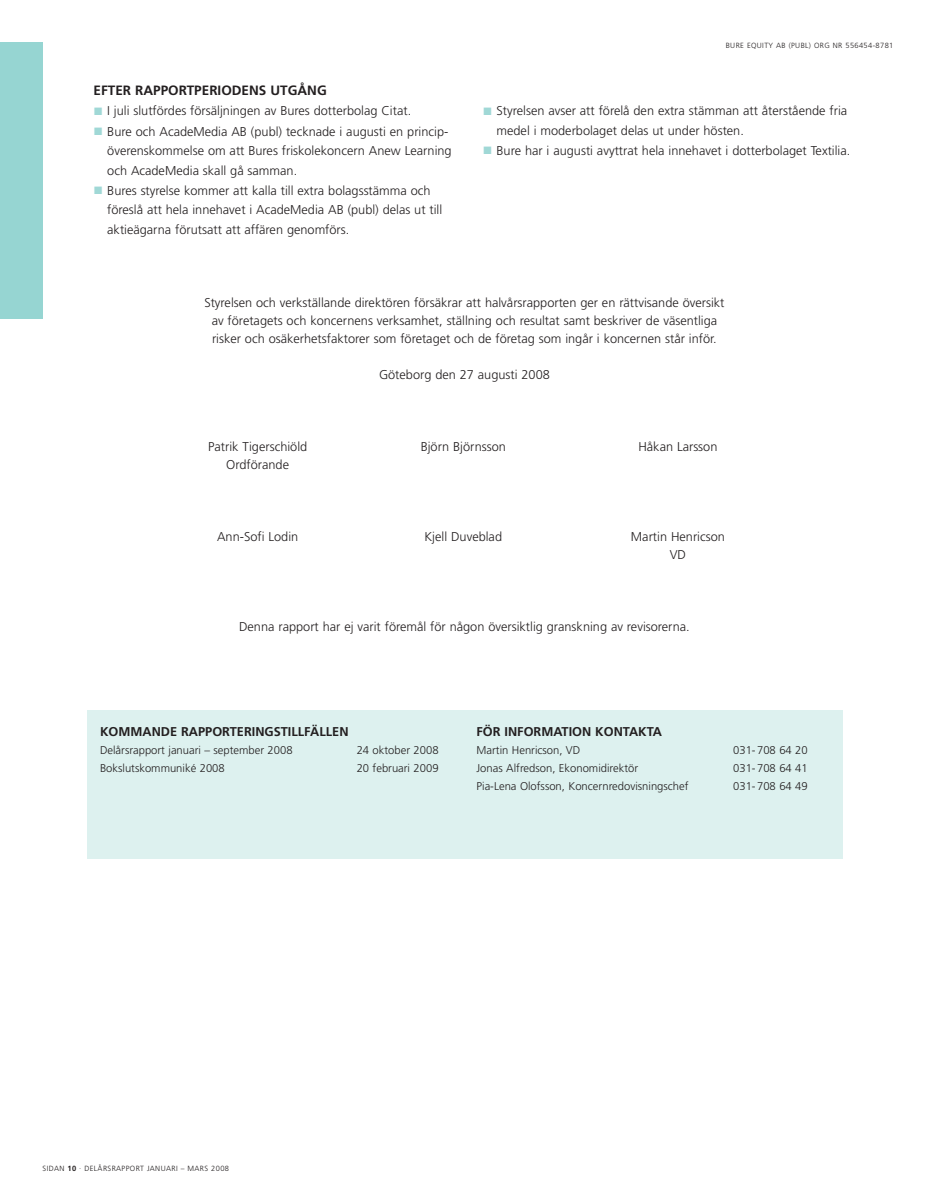
<style>
.page{position:relative;width:936px;height:1191px;background:#fff}
.page>*{position:absolute;margin:0;border:0;box-sizing:border-box;transform-origin:0 0}
.t1{font:700 13.5px "Frutiger LT Std";color:#231f20}
.t2{font:300 12.75px/19.5px "Frutiger LT Std";color:#231f20}
.t3{font:700 12.75px "Frutiger LT Std";color:#231f20}
.t4{font:300 11.25px "Frutiger LT Std";color:#231f20}
.t5{font:300 7.5px "Frutiger LT Std";letter-spacing:.05em;color:#231f20}
.s1{color:#a0d8d6}
.s2{font-weight:700}
</style>
<div class="page">
<div style="left:0;top:43px;width:43px;height:276px;background:#96d5d2"></div>
<div style="left:87px;top:710px;width:755px;height:149px;background:#ddf1ef"></div>
<p class="t1" style="left:94px;top:85px;width:235px">EFTER RAPPORTPERIODENS UTGÅNG</p>
<p class="t2" style="left:94px;top:102px;width:319px"><span class="s1">■</span> I juli slutfördes försäljningen av Bures dotterbolag Citat.</p>
<p class="t2" style="left:107px;top:122px;width:346px;text-indent:-14px"><span class="s1">■</span> Bure och AcadeMedia AB (publ) tecknade i augusti en princip&shy;överenskommelse om att Bures friskolekoncern Anew Learning och AcadeMedia skall gå samman.</p>
<p class="t2" style="left:107px;top:182px;width:336px;text-indent:-14px"><span class="s1">■</span> Bures styrelse kommer att kalla till extra bolagsstämma och föreslå att hela innehavet i AcadeMedia AB (publ) delas ut till aktieägarna förutsatt att affären genomförs.</p>
<p class="t5" style="left:725px;top:43px;width:169px">BURE EQUITY AB (PUBL) ORG NR 556454-8781</p>
<p class="t2" style="left:496px;top:102px;width:352px;text-indent:-14px"><span class="s1">■</span> Styrelsen avser att förelå den extra stämman att återstående fria medel i moderbolaget delas ut under hösten.</p>
<p class="t2" style="left:483px;top:142px;width:369px"><span class="s1">■</span> Bure har i augusti avyttrat hela innehavet i dotterbolaget Textilia.</p>
<p class="t2" style="left:204px;top:295px;width:521px;line-height:18px;text-align:center">Styrelsen och verkställande direktören försäkrar att halvårsrapporten ger en rättvisande översikt av företagets och koncernens verksamhet, ställning och resultat samt beskriver de väsentliga risker och osäkerhetsfaktorer som företaget och de företag som ingår i koncernen står inför.</p>
<p class="t2" style="left:379px;top:366px;width:172px">Göteborg den 27 augusti 2008</p>
<p class="t2" style="left:208px;top:438px;width:101px">Patrik Tigerschiöld</p>
<p class="t2" style="left:420px;top:438px;width:87px">Björn Björnsson</p>
<p class="t2" style="left:638px;top:438px;width:80px">Håkan Larsson</p>
<p class="t2" style="left:226px;top:456px;width:64px">Ordförande</p>
<p class="t2" style="left:217px;top:528px;width:83px">Ann-Sofi Lodin</p>
<p class="t2" style="left:424px;top:528px;width:79px">Kjell Duveblad</p>
<p class="t2" style="left:631px;top:529px;width:95px;line-height:18px;text-align:center">Martin Henricson<br>VD</p>
<p class="t2" style="left:239px;top:618px;width:452px">Denna rapport har ej varit föremål för någon översiktlig granskning av revisorerna.</p>
<p class="t3" style="left:100px;top:726px;width:250px">KOMMANDE RAPPORTERINGSTILLFÄLLEN</p>
<p class="t4" style="left:100px;top:745px;width:194px">Delårsrapport januari – september 2008</p>
<p class="t4" style="left:356px;top:745px;width:83px">24 oktober 2008</p>
<p class="t4" style="left:100px;top:763px;width:126px">Bokslutskommuniké 2008</p>
<p class="t4" style="left:356px;top:763px;width:83px">20 februari 2009</p>
<p class="t3" style="left:476px;top:726px;width:187px">FÖR INFORMATION KONTAKTA</p>
<p class="t4" style="left:476px;top:745px;width:105px">Martin Henricson, VD</p>
<p class="t4" style="left:733px;top:745px;width:76px">031- 708 64 20</p>
<p class="t4" style="left:476px;top:763px;width:163px">Jonas Alfredson, Ekonomidirektör</p>
<p class="t4" style="left:733px;top:763px;width:76px">031- 708 64 41</p>
<p class="t4" style="left:476px;top:781px;width:213px">Pia-Lena Olofsson, Koncernredovisningschef</p>
<p class="t4" style="left:733px;top:781px;width:76px">031- 708 64 49</p>
<p class="t5" style="left:43px;top:1165px;width:188px">SIDAN <span class="s2">10</span> · DELÅRSRAPPORT JANUARI – MARS 2008</p>
</div>
